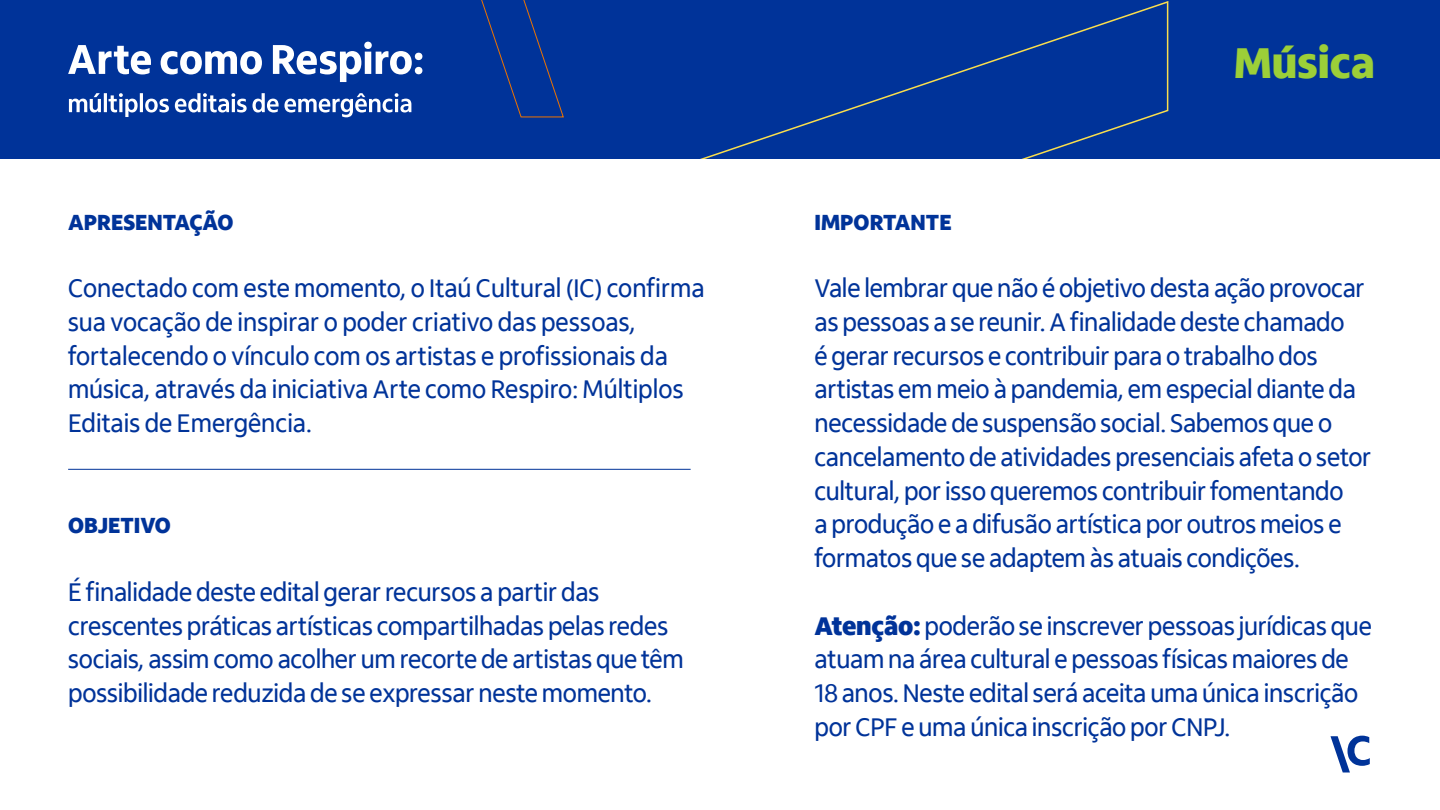
<style>
.page{position:relative;width:1440px;height:810px;background:#fff}
.page>*{position:absolute;margin:0;border:0;box-sizing:border-box;transform-origin:0 0}
.t1{font:800 44.25px "Itau Display";color:#9ccf38}
.t2{font:26.25px/33.8px "Itau Display";letter-spacing:-.01em;color:#039}
.t3{font:800 22.5px "Itau Display";color:#039}
.s1{font-weight:900}
</style>
<div class="page">
<div style="left:0;top:0;width:1440px;height:159px;background:#039"></div>
<svg style="left:700px;top:1px;width:469px;height:158px"></svg>
<svg style="left:1330px;top:736px;width:40px;height:36px"></svg>
<svg style="left:481px;top:0;width:83px;height:118px"></svg>
<svg style="left:69px;top:93px;width:342px;height:24px"></svg>
<svg style="left:68px;top:42px;width:354px;height:40px"></svg>
<hr style="left:68px;top:469px;width:623px;height:1px;background:#039">
<p class="t3" style="left:68px;top:209px;width:167px">APRESENTAÇÃO</p>
<p class="t2" style="left:68px;top:272px;width:638px">Conectado com este momento, o Itaú Cultural (IC) confirma sua vocação de inspirar o poder criativo das pessoas, fortalecendo o vínculo com os artistas e profissionais da música, através da iniciativa Arte como Respiro: Múltiplos Editais de Emergência.</p>
<p class="t3" style="left:68px;top:513px;width:104px">OBJETIVO</p>
<p class="t2" style="left:68px;top:575px;width:617px">É finalidade deste edital gerar recursos a partir das crescentes práticas artísticas compartilhadas pelas redes sociais, assim como acolher um recorte de artistas que têm possibilidade reduzida de se expressar neste momento.</p>
<p class="t3" style="left:814px;top:209px;width:139px">IMPORTANTE</p>
<h1 class="t1" style="left:1234px;top:38px;width:142px">Música</h1>
<p class="t2" style="left:814px;top:272px;width:558px">Vale lembrar que não é objetivo desta ação provocar as pessoas a se reunir. A finalidade deste chamado<br>é gerar recursos e contribuir para o trabalho dos artistas em meio à pandemia, em especial diante da necessidade de suspensão social. Sabemos que o cancelamento de atividades presenciais afeta o setor cultural, por isso queremos contribuir fomentando<br>a produção e a difusão artística por outros meios e formatos que se adaptem às atuais condições.</p>
<p class="t2" style="left:814px;top:609px;width:559px"><span class="s1">Atenção:</span> poderão se inscrever pessoas jurídicas que atuam na área cultural e pessoas físicas maiores de 18 anos. Neste edital será aceita uma única inscrição por CPF e uma única inscrição por CNPJ.</p>
</div>
